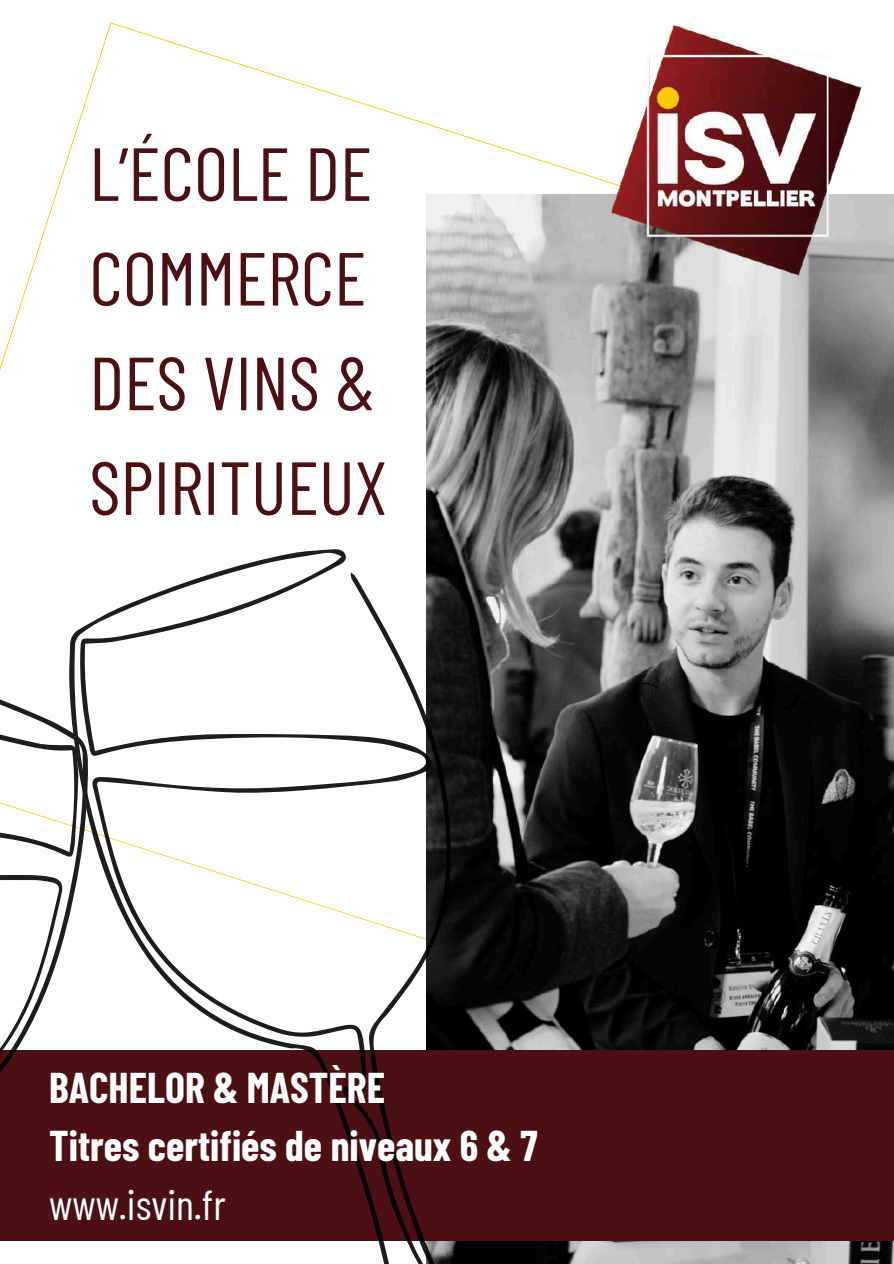
<style>
.page{position:relative;width:894px;height:1264px;background:#fff}
.page>*{position:absolute;margin:0;border:0;box-sizing:border-box;transform-origin:0 0}
.t1{font:75px/104.7px "Barlow Condensed";color:#4c1014}
.t2{font:700 42px/58.5px "Barlow Condensed";color:#fff}
.t3{font:42px "Barlow Condensed";color:#fff}
</style>
<div class="page">
<img style="left:426px;top:194px;width:467px;height:1069px">
<img style="left:519px;top:25px;width:374px;height:341px">
<div style="left:0;top:1050px;width:893px;height:190px;background:#4c1014"></div>
<svg style="left:69px;top:549px;width:526px;height:714px"></svg>
<svg style="left:0;top:654px;width:88px;height:609px"></svg>
<h1 class="t1" style="left:89px;top:118px;width:299px">L’ÉCOLE DE<br>COMMERCE<br>DES VINS &amp;<br>SPIRITUEUX</h1>
<p class="t2" style="left:49px;top:1056px;width:489px">BACHELOR &amp; MASTÈRE<br>Titres certifiés de niveaux 6 &amp; 7</p>
<p class="t3" style="left:49px;top:1177px;width:178px">www.isvin.fr</p>
</div>
